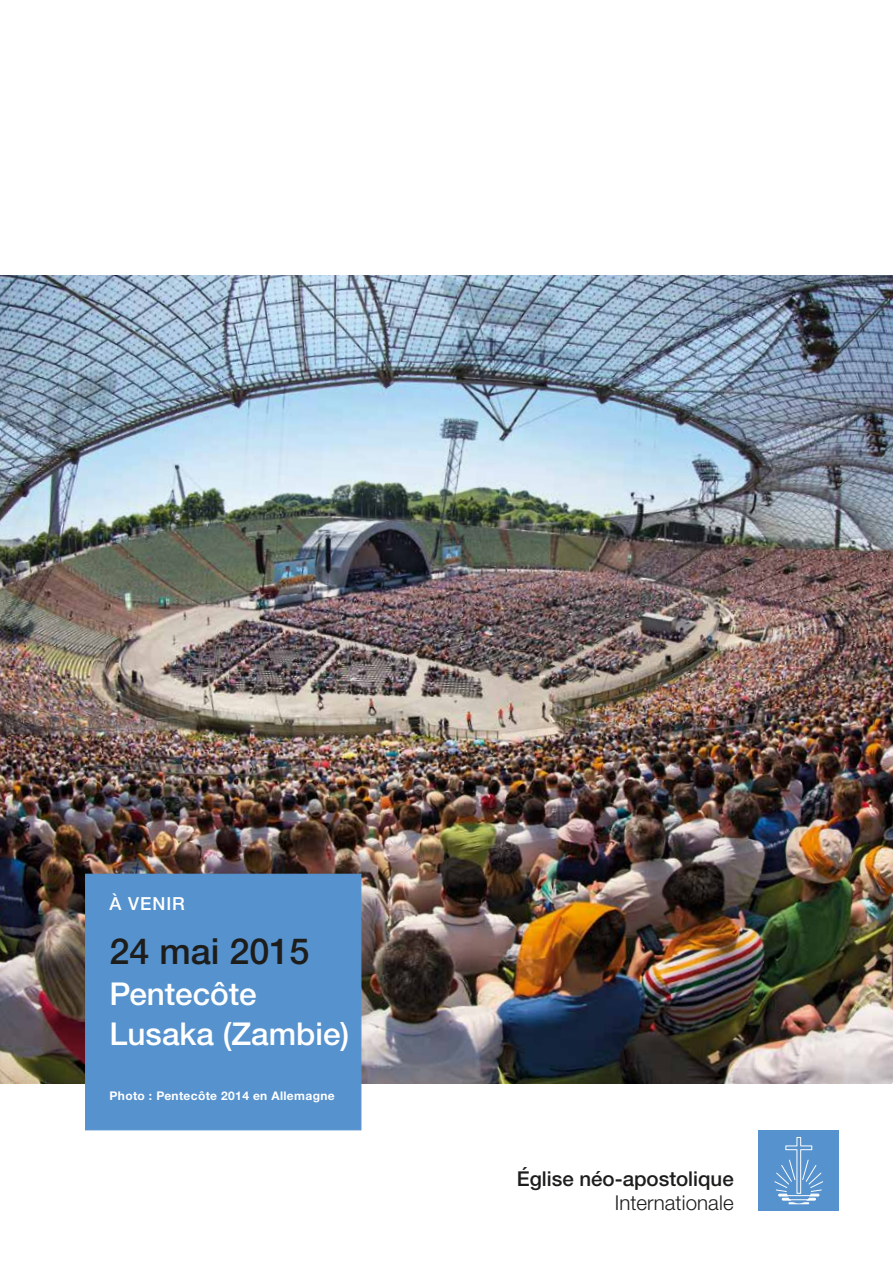
<style>
.page{position:relative;width:893px;height:1263px;background:#fff}
.page>*{position:absolute;margin:0;border:0;box-sizing:border-box;transform-origin:0 0}
.t1{font:500 36px "Helvetica Neue LTW1 G";color:#1d1d1b}
.t2{font:500 31.5px/40.5px "Helvetica Neue LTW1 G";color:#fff}
.t3{font:500 20.55px "Helvetica Neue LTW1 G";color:#1d1d1b}
.t4{font:300 20.55px "Helvetica Neue LTW1 G";letter-spacing:.005em;color:#1d1d1b}
.t5{font:500 18px "Helvetica Neue LTW1 G";letter-spacing:.05em;color:#fff}
.t6{font:700 12px "Helvetica Neue LTW1 G";letter-spacing:.03em;color:#fff}
</style>
<div class="page">
<img style="left:0;top:275px;width:893px;height:808px">
<div style="left:85px;top:874px;width:276px;height:256px;background:#5692ce"></div>
<div style="left:758px;top:1130px;width:81px;height:81px;background:#5692ce"></div>
<svg style="left:774px;top:1137px;width:50px;height:67px"></svg>
<h3 class="t5" style="left:109px;top:893px;width:77px">À VENIR</h3>
<h1 class="t1" style="left:109px;top:930px;width:202px">24 mai 2015</h1>
<h2 class="t2" style="left:109px;top:973px;width:241px">Pentecôte<br>Lusaka (Zambie)</h2>
<p class="t6" style="left:109px;top:1088px;width:227px">Photo : Pentecôte 2014 en Allemagne</p>
<h3 class="t3" style="left:517px;top:1166px;width:218px">Église néo-apostolique</h3>
<h3 class="t4" style="left:615px;top:1190px;width:121px">Internationale</h3>
</div>
